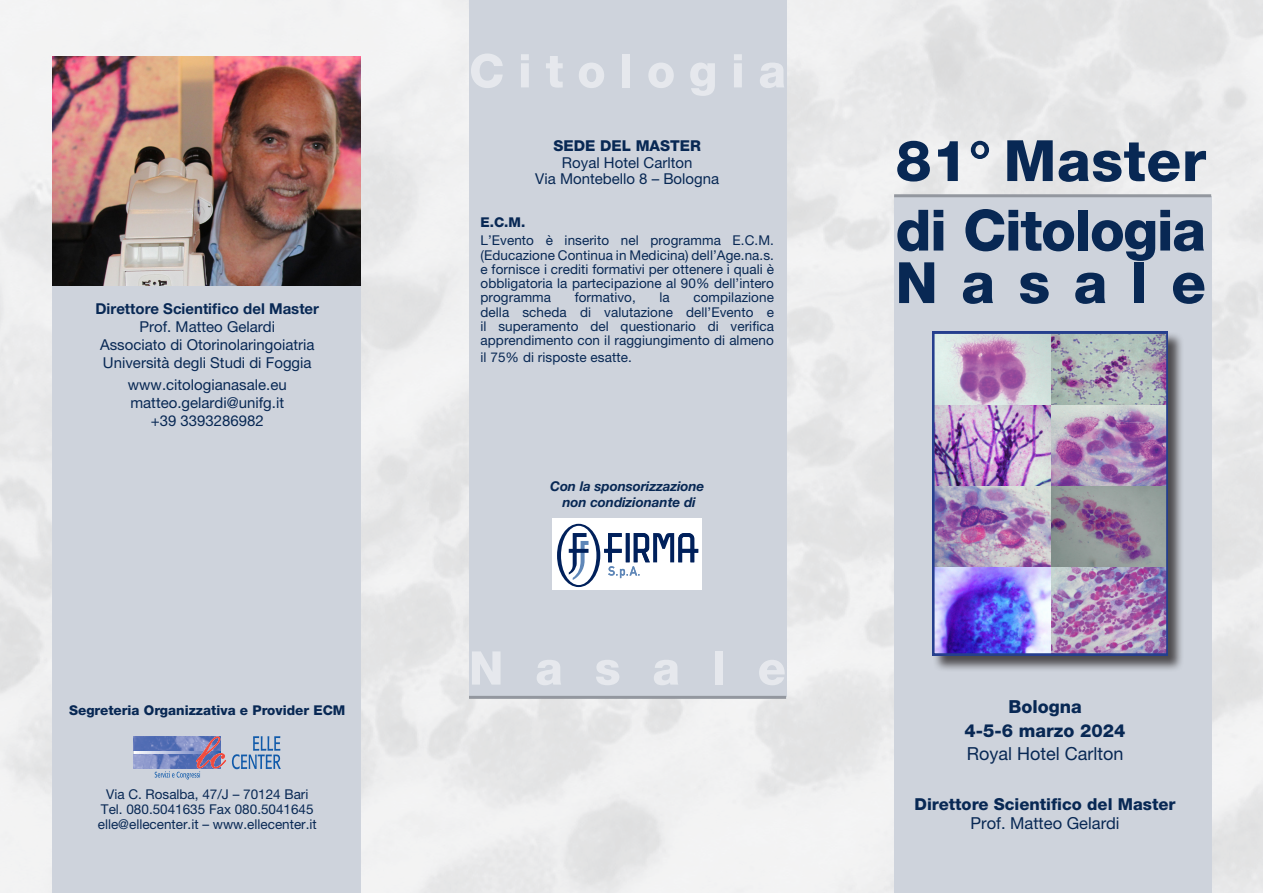
<style>
.page{position:relative;width:1263px;height:893px;background:#fff}
.page>*{position:absolute;margin:0;border:0;box-sizing:border-box;transform-origin:0 0}
.t1{font:800 57px "Helvetica Neue LT Pro";letter-spacing:.01em;color:#082854}
.t2{font:800 57px "Helvetica Neue LT Pro";letter-spacing:-.025em;color:#082854}
.t3{font:800 18px "Helvetica Neue LT Pro";color:#082854}
.t4{font:18px "Helvetica Neue LT Pro";color:#082854}
.t5{font:800 16.5px/19.5px "Helvetica Neue LT Pro";color:#082854;text-align:center}
.t6{font:15px "Helvetica Neue LT Pro";color:#082854}
.t7{font:700 15px "Helvetica Neue LT Pro";color:#082854}
.t8{font:800 15px "Helvetica Neue LT Pro";color:#082854}
.t9{font:13.5px/14.2px "Helvetica Neue LT Pro";letter-spacing:.005em;color:#082854;text-align:justify}
.t10{font:800 13.5px "Helvetica Neue LT Pro";color:#082854}
.t11{font:italic 700 13.5px "Helvetica Neue LT Pro";letter-spacing:-.005em;color:#082854}
.s1{font-weight:400}
</style>
<div class="page">
<img style="left:0;top:0;width:1263px;height:893px">
<div style="left:469px;top:0;width:317px;height:697px;background:#ced3dc"></div>
<svg style="left:471px;top:54px;width:32px;height:34px"></svg>
<svg style="left:521px;top:54px;width:8px;height:33px"></svg>
<svg style="left:546px;top:56px;width:17px;height:32px"></svg>
<svg style="left:579px;top:63px;width:25px;height:25px"></svg>
<div style="left:622px;top:54px;width:8px;height:33px;background:#e6e8ed"></div>
<svg style="left:648px;top:63px;width:26px;height:25px"></svg>
<svg style="left:690px;top:63px;width:25px;height:33px"></svg>
<svg style="left:734px;top:54px;width:8px;height:33px"></svg>
<svg style="left:760px;top:63px;width:24px;height:25px"></svg>
<svg style="left:472px;top:651px;width:28px;height:34px"></svg>
<svg style="left:537px;top:660px;width:24px;height:25px"></svg>
<svg style="left:596px;top:660px;width:23px;height:25px"></svg>
<svg style="left:654px;top:660px;width:24px;height:25px"></svg>
<div style="left:715px;top:651px;width:8px;height:34px;background:#e6e8ed"></div>
<svg style="left:759px;top:660px;width:26px;height:25px"></svg>
<div style="left:52px;top:197px;width:309px;height:696px;background:#ced3dc"></div>
<div style="left:894px;top:196px;width:317px;height:697px;background:#ced3dc"></div>
<hr style="left:894px;top:194px;width:317px;height:3px;background:#797e87">
<hr style="left:469px;top:696px;width:317px;height:3px;background:#797e87">
<hr style="left:52px;top:283px;width:309px;height:3px;background:#797e87">
<div style="left:932px;top:332px;width:252px;height:340px;background:#231f20;opacity:.75"></div>
<img style="left:933px;top:332px;width:235px;height:323px">
<img style="left:53px;top:57px;width:307px;height:229px">
<svg style="left:232px;top:736px;width:49px;height:33px"></svg>
<img style="left:134px;top:736px;width:87px;height:1px">
<svg style="left:134px;top:737px;width:92px;height:42px"></svg>
<div style="left:552px;top:519px;width:150px;height:71px;background:#fff"></div>
<svg style="left:557px;top:524px;width:141px;height:63px"></svg>
<p class="t7" style="left:96px;top:299px;width:225px">Direttore Scientifico del Master</p>
<p class="t6" style="left:140px;top:317px;width:137px">Prof. Matteo Gelardi</p>
<p class="t6" style="left:100px;top:335px;width:216px">Associato di Otorinolaringoiatria</p>
<p class="t6" style="left:103px;top:353px;width:210px">Università degli Studi di Foggia</p>
<p class="t6" style="left:128px;top:376px;width:160px">www.citologianasale.eu</p>
<p class="t6" style="left:130px;top:394px;width:155px">matteo.gelardi@unifg.it</p>
<p class="t6" style="left:151px;top:412px;width:115px">+39 3393286982</p>
<p class="t10" style="left:69px;top:702px;width:278px">Segreteria Organizzativa e Provider ECM</p>
<p class="t9" style="left:106px;top:787px;width:204px">Via C. Rosalba, 47/J – 70124 Bari</p>
<p class="t9" style="left:101px;top:802px;width:214px">Tel. 080.5041635 Fax 080.5041645</p>
<p class="t9" style="left:98px;top:817px;width:220px">elle@ellecenter.it – www.ellecenter.it</p>
<p class="t8" style="left:553px;top:137px;width:149px">SEDE DEL MASTER</p>
<p class="t6" style="left:562px;top:153px;width:132px">Royal Hotel Carlton</p>
<p class="t6" style="left:535px;top:170px;width:185px">Via Montebello 8 – Bologna</p>
<p class="t10" style="left:480px;top:214px;width:46px">E.C.M.</p>
<p class="t9" style="left:480px;top:233px;width:295px">L’Evento è inserito nel programma E.C.M. (Educazione Continua in Medicina) dell’Age.na.s. e fornisce i crediti formativi per ottenere i quali è obbligatoria la partecipazione al 90% dell’intero programma</p>
<p class="t9" style="left:575px;top:290px;width:63px">formativo,</p>
<p class="t9" style="left:659px;top:290px;width:12px">la</p>
<p class="t9" style="left:480px;top:290px;width:295px;text-indent:213px">compilazione della scheda di valutazione dell’Evento e il superamento del questionario di verifica apprendimento con il raggiungimento di almeno</p>
<p class="t9" style="left:480px;top:349px;width:153px">il 75% di risposte esatte.</p>
<p class="t11" style="left:550px;top:477px;width:156px">Con la sponsorizzazione</p>
<p class="t11" style="left:562px;top:494px;width:135px">non condizionante di</p>
<p class="t1" style="left:895px;top:127px;width:312px">81° Master</p>
<p class="t2" style="left:895px;top:196px;width:312px">di Citologia</p>
<p class="t1" style="left:895px;top:249px;width:312px">Nasale</p>
<p class="t3" style="left:1008px;top:696px;width:75px">Bologna</p>
<p class="t3" style="left:964px;top:720px;width:163px">4-5-6 marzo 2024</p>
<p class="t4" style="left:967px;top:743px;width:158px">Royal Hotel Carlton</p>
<p class="t5" style="left:914px;top:794px;width:262px">Direttore Scientifico del Master<br><span class="s1">Prof. Matteo Gelardi</span></p>
</div>
